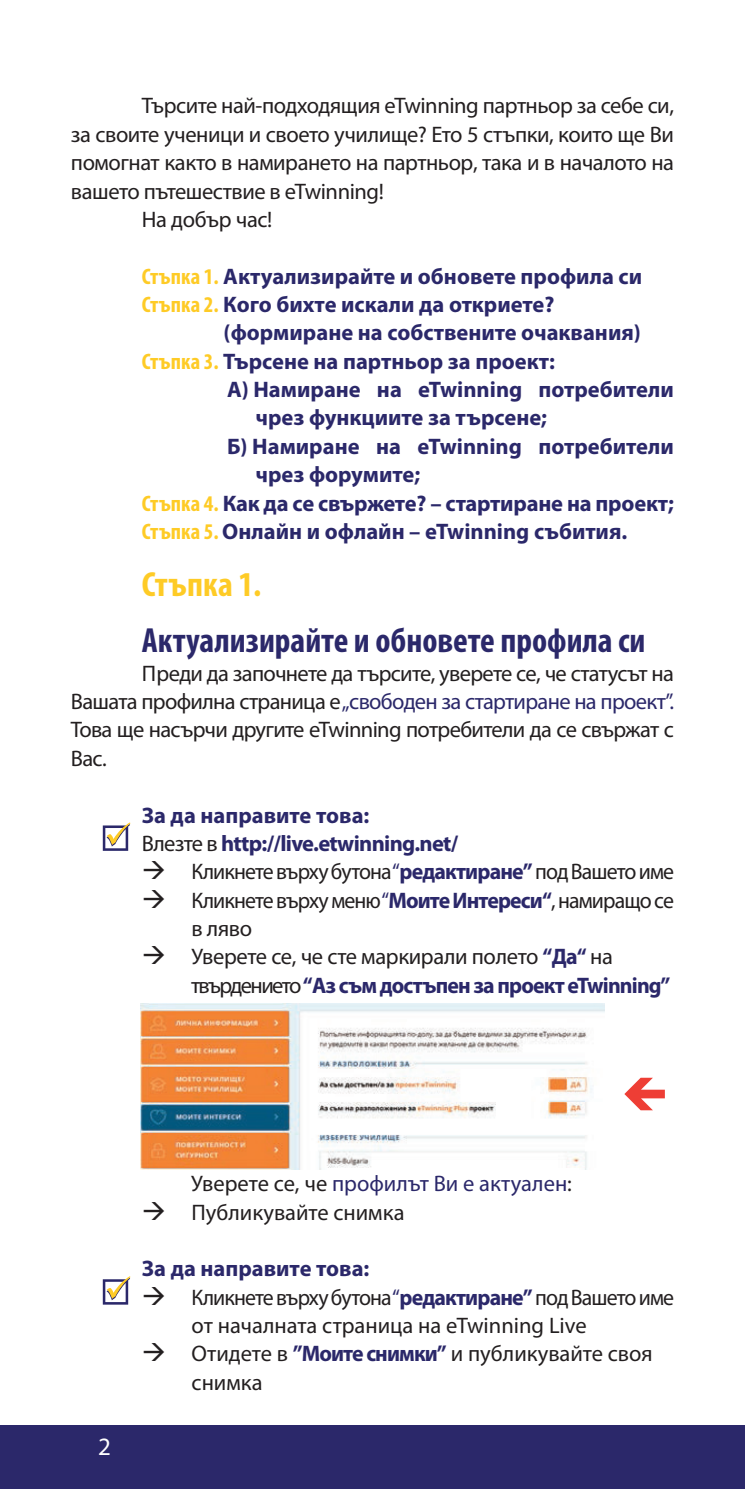
<style>
.page{position:relative;width:745px;height:1489px;background:#fff}
.page>*{position:absolute;margin:0;border:0;box-sizing:border-box;transform-origin:0 0}
.t1{font:700 condensed 35px "Myriad Pro";color:#2b286a}
.t2{font:700 condensed 35px "Myriad Pro";color:#fecb26}
.t3{font:25px "Myriad Pro";color:#fff}
.t4{font:22.5px/28.2px "Myriad Pro";letter-spacing:-.02em;color:#231f20}
.t5{font:700 22.5px/28.2px "Myriad Pro";color:#2b286a}
.t6{font:22.5px/28.2px "Myriad Pro";letter-spacing:-.04em;color:#231f20}
.t7{font:22.5px/28.2px "Myriad Pro";color:#231f20}
.t8{font:700 22.5px/28.2px "Myriad Pro";letter-spacing:-.03em;color:#2b286a}
.t9{font:22.5px "Myriad Pro";color:#2b286a}
.s1{font-stretch:condensed;color:#fecb26}
.s2{color:#2b286a}
.s3{font-weight:400;color:#231f20}
.s4{font-weight:700;color:#2b286a}
.s5{color:#231f20}
</style>
<div class="page">
<div style="left:0;top:1424px;width:744px;height:64px;background:#2b286a"></div>
<svg style="left:624px;top:1077px;width:40px;height:33px"></svg>
<svg style="left:103px;top:822px;width:27px;height:28px"></svg>
<svg style="left:103px;top:1276px;width:27px;height:28px"></svg>
<img style="left:140px;top:1003px;width:464px;height:166px">
<p class="t4" style="left:142px;top:91px;width:533px">Търсите най-подходящия eTwinning партньор за себе си,</p>
<p class="t4" style="left:71px;top:120px;width:604px">за своите ученици и своето училище? Ето 5 стъпки, които ще Ви</p>
<p class="t4" style="left:71px;top:148px;width:604px">помогнат както в намирането на партньор, така и в началото на</p>
<p class="t4" style="left:71px;top:176px;width:314px">вашето пътешествие в eTwinning!</p>
<p class="t4" style="left:142px;top:205px;width:132px">На добър час!</p>
<p class="t5" style="left:142px;top:261px;width:501px"><span class="s1">Стъпка 1.</span> Актуализирайте и обновете профила си<br><span class="s1">Стъпка 2.</span> Кого бихте искали да откриете?</p>
<p class="t5" style="left:142px;top:318px;width:500px;text-indent:82px">(формиране на собствените очаквания)<br><span class="s1">Стъпка 3.</span> Търсене на партньор за проект:</p>
<p class="t5" style="left:227px;top:374px;width:448px">А) Намиране на eTwinning потребители</p>
<p class="t5" style="left:255px;top:403px;width:293px">чрез функциите за търсене;</p>
<p class="t5" style="left:227px;top:431px;width:448px">Б) Намиране на eTwinning потребители</p>
<p class="t5" style="left:255px;top:459px;width:166px">чрез форумите;</p>
<p class="t5" style="left:142px;top:488px;width:533px"><span class="s1">Стъпка 4.</span> Как да се свържете? – стартиране на проект;</p>
<p class="t5" style="left:142px;top:516px;width:486px"><span class="s1">Стъпка 5.</span> Онлайн и офлайн – eTwinning събития.</p>
<h1 class="t2" style="left:142px;top:562px;width:121px">Стъпка 1.</h1>
<h1 class="t1" style="left:142px;top:618px;width:505px">Актуализирайте и обновете профила си</h1>
<p class="t4" style="left:71px;top:658px;width:604px;text-align:justify;text-indent:71px">Преди да започнете да търсите, уверете се, че статусът на Вашата профилна страница е <span class="s2">„свободен за стартиране на проект”.<br></span>Това ще насърчи другите eTwinning потребители да се свържат с Вас.</p>
<p class="t8" style="left:142px;top:800px;width:318px">За да направите това:<br><span class="s3">Влезте в</span> http://live.etwinning.net/</p>
<p class="t6" style="left:142px;top:857px;width:533px">→ Кликнете върху бутона <span class="s2">“</span><span class="s4">редактиране”</span>под Вашето име</p>
<p class="t6" style="left:191px;top:885px;width:483px;text-indent:-50px">→ Кликнете върху меню <span class="s2">“</span><span class="s4">Моите Интереси“</span>, намиращо се в ляво</p>
<p class="t4" style="left:191px;top:942px;width:480px;text-indent:-49px">→ Уверете се, че сте маркирали полето <span class="s4">“Да“</span> на твърдението<span class="s4">“Аз съм достъпен за проект eTwinning”</span></p>
<p class="t3" style="left:98px;top:1431px;width:14px">2</p>
<p class="t9" style="left:191px;top:1169px;width:382px"><span class="s5">Уверете се, че</span> профилът Ви е актуален<span class="s5">:</span></p>
<p class="t7" style="left:142px;top:1197px;width:264px">→ Публикувайте снимка</p>
<p class="t5" style="left:142px;top:1253px;width:229px">За да направите това:</p>
<p class="t4" style="left:191px;top:1282px;width:483px;text-indent:-50px">→ Кликнете върху бутона <span class="s2">“</span><span class="s4">редактиране”</span>под Вашето име от началната страница на eTwinning Live</p>
<p class="t7" style="left:191px;top:1339px;width:462px;text-indent:-50px">→ Отидете в <span class="s4">”Моите снимки”</span> и публикувайте своя снимка</p>
</div>
